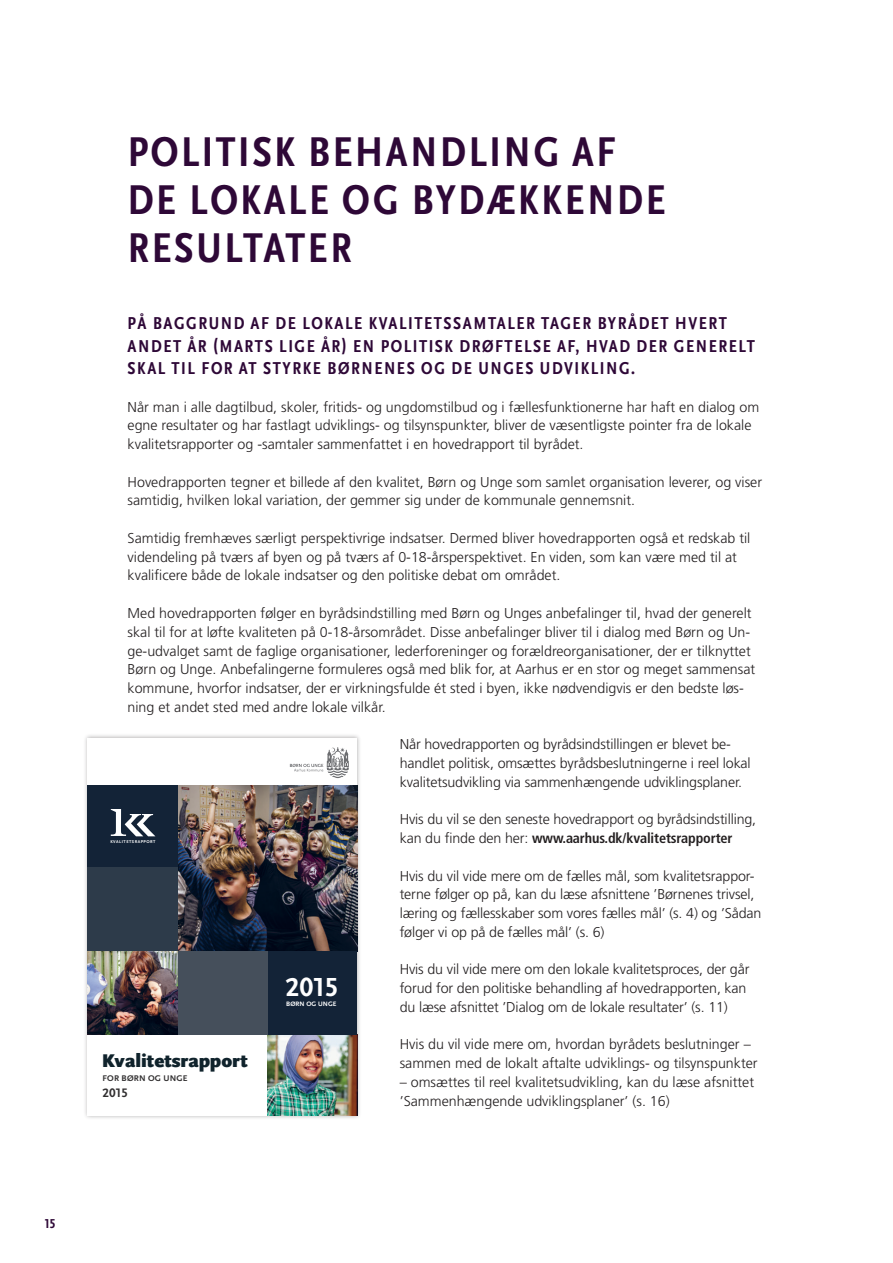
<style>
.page{position:relative;width:893px;height:1263px;background:#fff}
.page>*{position:absolute;margin:0;border:0;box-sizing:border-box;transform-origin:0 0}
.t1{font:700 condensed 43.5px/48px "Scala Sans OT";letter-spacing:.06em;color:#2e0837}
.t2{font:700 27.3px "Scala Sans OT";color:#fff}
.t3{font:900 19.2px "Scala Sans OT";color:#10232c}
.t4{font:700 condensed 18px/22.5px "Scala Sans OT";letter-spacing:.085em;color:#2e0837}
.t5{font:300 14.25px/18.8px "Frutiger";color:#231f20}
.t6{font:700 condensed 13.5px "Scala Sans OT";color:#2e0837}
.t7{font:700 12.9px "Scala Sans OT";color:#312f30}
.t8{font:700 8.55px "Scala Sans OT";letter-spacing:.02em;color:#312f30}
.t9{font:700 6.6px "Scala Sans OT";letter-spacing:.01em;color:#fff}
.t10{font:700 4.35px "Scala Sans OT";letter-spacing:.11em;color:#fff}
.s1{font-weight:700;font-stretch:condensed}
</style>
<div class="page">
<div style="left:83px;top:733px;width:279px;height:387px;background:#231f20;opacity:.35"></div>
<div style="left:88px;top:738px;width:269px;height:377px;background:#fff"></div>
<img style="left:268px;top:1034px;width:89px;height:81px">
<img style="left:178px;top:785px;width:179px;height:166px">
<img style="left:88px;top:951px;width:90px;height:83px">
<div style="left:268px;top:951px;width:89px;height:83px;background:#132337"></div>
<div style="left:88px;top:785px;width:90px;height:83px;background:#132337"></div>
<div style="left:88px;top:868px;width:90px;height:83px;background:#2d3b4a"></div>
<div style="left:178px;top:951px;width:90px;height:83px;background:#454f5b"></div>
<svg style="left:111px;top:809px;width:44px;height:27px"></svg>
<svg style="left:290px;top:747px;width:59px;height:31px"></svg>
<svg style="left:355px;top:1116px;width:4px;height:4px"></svg>
<p class="t6" style="left:45px;top:1216px;width:12px">15</p>
<h1 class="t1" style="left:128px;top:129px;width:539px">POLITISK BEHANDLING AF<br>DE LOKALE OG BYDÆKKENDE<br>RESULTATER</h1>
<p class="t4" style="left:128px;top:312px;width:629px">PÅ BAGGRUND AF DE LOKALE KVALITETSSAMTALER TAGER BYRÅDET HVERT<br>ANDET ÅR (MARTS LIGE ÅR) EN POLITISK DRØFTELSE AF, HVAD DER GENERELT<br>SKAL TIL FOR AT STYRKE BØRNENES OG DE UNGES UDVIKLING.</p>
<p class="t5" style="left:128px;top:398px;width:633px">Når man i alle dagtilbud, skoler, fritids- og ungdomstilbud og i fællesfunktionerne har haft en dialog om egne resultater og har fastlagt udviklings- og tilsynspunkter, bliver de væsentligste pointer fra de lokale kvalitetsrapporter og -samtaler sammenfattet i en hovedrapport til byrådet.</p>
<p class="t5" style="left:128px;top:473px;width:636px">Hovedrapporten tegner et billede af den kvalitet, Børn og Unge som samlet organisation leverer, og viser samtidig, hvilken lokal variation, der gemmer sig under de kommunale gennemsnit.</p>
<p class="t5" style="left:128px;top:529px;width:624px">Samtidig fremhæves særligt perspektivrige indsatser. Dermed bliver hovedrapporten også et redskab til videndeling på tværs af byen og på tværs af 0-18-årsperspektivet. En viden, som kan være med til at kvalificere både de lokale indsatser og den politiske debat om området.</p>
<p class="t5" style="left:128px;top:604px;width:629px">Med hovedrapporten følger en byrådsindstilling med Børn og Unges anbefalinger til, hvad der generelt skal til for at løfte kvaliteten på 0-18-årsområdet. Disse anbefalinger bliver til i dialog med Børn og Un&shy;ge-udvalget samt de faglige organisationer, lederforeninger og forældreorganisationer, der er tilknyttet Børn og Unge. Anbefalingerne formuleres også med blik for, at Aarhus er en stor og meget sammensat kommune, hvorfor indsatser, der er virkningsfulde ét sted i byen, ikke nødvendigvis er den bedste løs&shy;ning et andet sted med andre lokale vilkår.</p>
<p class="t5" style="left:400px;top:735px;width:353px">Når hovedrapporten og byrådsindstillingen er blevet be&shy;handlet politisk, omsættes byrådsbeslutningerne i reel lokal kvalitetsudvikling via sammenhængende udviklingsplaner.</p>
<p class="t5" style="left:400px;top:810px;width:358px">Hvis du vil se den seneste hovedrapport og byrådsindstilling, kan du finde den her: <span class="s1">www.aarhus.dk/kvalitetsrapporter</span></p>
<p class="t5" style="left:400px;top:866px;width:363px">Hvis du vil vide mere om de fælles mål, som kvalitetsrappor&shy;terne følger op på, kan du læse afsnittene ’Børnenes trivsel, læring og fællesskaber som vores fælles mål’ (s. 4) og ’Sådan følger vi op på de fælles mål’ (s. 6)</p>
<p class="t5" style="left:400px;top:960px;width:351px">Hvis du vil vide mere om den lokale kvalitetsproces, der går forud for den politiske behandling af hovedrapporten, kan du læse afsnittet ’Dialog om de lokale resultater’ (s. 11)</p>
<p class="t5" style="left:400px;top:1035px;width:359px">Hvis du vil vide mere om, hvordan byrådets beslutninger – sammen med de lokalt aftalte udviklings- og tilsynspunkter</p>
<p class="t5" style="left:400px;top:1073px;width:356px">– omsættes til reel kvalitetsudvikling, kan du læse afsnittet ’Sammenhængende udviklingsplaner’ (s. 16)</p>
<p class="t10" style="left:110px;top:839px;width:47px">KVALITETSRAPPORT</p>
<h2 class="t2" style="left:285px;top:972px;width:55px">2015</h2>
<p class="t9" style="left:286px;top:1000px;width:52px">BØRN OG UNGE</p>
<h3 class="t3" style="left:102px;top:1050px;width:147px">Kvalitetsrapport</h3>
<p class="t8" style="left:103px;top:1074px;width:86px">FOR BØRN OG UNGE</p>
<p class="t7" style="left:103px;top:1085px;width:27px">2015</p>
</div>
